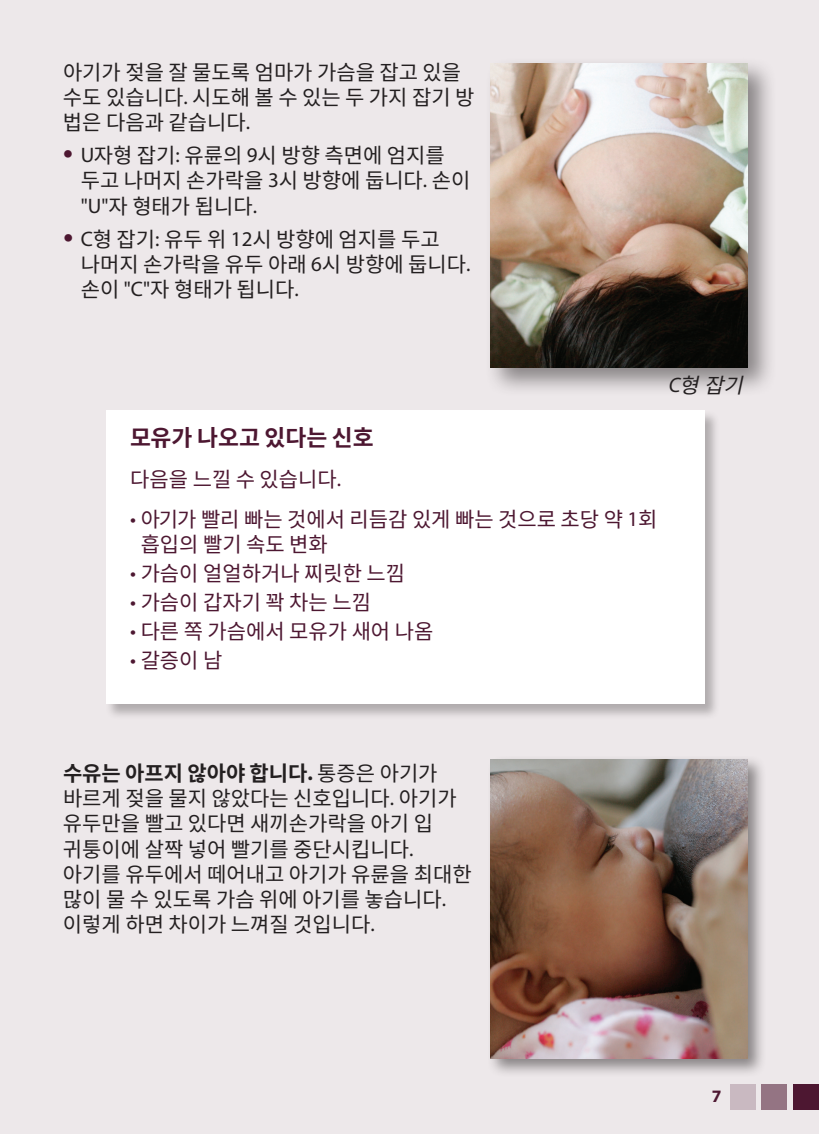
<style>
.page{position:relative;width:819px;height:1134px;background:#ede8ea}
.page>*{position:absolute;margin:0;border:0;box-sizing:border-box;transform-origin:0 0}
.t1{font:700 22.75px "Noto Sans CJ Kkr";color:#4d1731}
.t2{font:21px/25.2px "Noto Sans CJ Kkr";color:#231f20}
.t3{font:21px/25.2px "Noto Sans CJ Kkr";color:#4d1731}
.t4{font:italic 21px "Noto Sans CJ Kkr";color:#231f20}
.t5{font:700 17.5px "Myriad Pro";color:#4d1731}
.s1{font-family:"Myriad Pro"}
.s2{font-family:"News Gothic Std";color:#4d1731}
.s3{font-weight:700}
.s4{font-family:"Myriad Pro";font-weight:700}
</style>
<div class="page">
<div style="left:793px;top:1084px;width:26px;height:26px;background:#4d1731"></div>
<div style="left:761px;top:1084px;width:26px;height:26px;background:#947483"></div>
<div style="left:730px;top:1084px;width:26px;height:26px;background:#c9b9c1"></div>
<div style="left:486px;top:755px;width:281px;height:323px;background:#231f20;opacity:.5"></div>
<img style="left:491px;top:759px;width:257px;height:299px">
<div style="left:484px;top:56px;width:293px;height:341px;background:#231f20;opacity:.5"></div>
<img style="left:491px;top:63px;width:257px;height:304px">
<div style="left:106px;top:410px;width:615px;height:310px;background:#231f20;opacity:.3"></div>
<div style="left:106px;top:411px;width:599px;height:293px;background:#fff"></div>
<p class="t2" style="left:63px;top:60px;width:413px">아기가 젖을 잘 물도록 엄마가 가슴을 잡고 있을 수도 있습니다<span class="s1">.</span> 시도해 볼 수 있는 두 가지 잡기 방 법은 다음과 같습니다<span class="s1">.</span></p>
<p class="t2" style="left:81px;top:143px;width:391px;text-indent:-18px"><span class="s2">•</span> <span class="s1">U</span>자형 잡기<span class="s1">:</span> 유륜의 <span class="s1">9</span>시 방향 측면에 엄지를 두고 나머지 손가락을 <span class="s1">3</span>시 방향에 둡니다<span class="s1">.</span> 손이 <span class="s1">"U"</span>자 형태가 됩니다<span class="s1">.</span></p>
<p class="t2" style="left:81px;top:227px;width:389px;text-indent:-18px"><span class="s2">•</span> <span class="s1">C</span>형 잡기<span class="s1">:</span> 유두 위 <span class="s1">12</span>시 방향에 엄지를 두고 나머지 손가락을 유두 아래 <span class="s1">6</span>시 방향에 둡니다<span class="s1">. </span>손이 <span class="s1">"C"</span>자 형태가 됩니다<span class="s1">.</span></p>
<p class="t1" style="left:130px;top:425px;width:245px">모유가 나오고 있다는 신호</p>
<p class="t3" style="left:130px;top:467px;width:211px">다음을 느낄 수 있습니다<span class="s1">.</span></p>
<p class="t3" style="left:141px;top:507px;width:518px;text-indent:-10px"><span class="s1">•</span> 아기가 빨리 빠는 것에서 리듬감 있게 빠는 것으로 초당 약 <span class="s1">1</span>회 흡입의 빨기 속도 변화</p>
<p class="t3" style="left:130px;top:562px;width:276px"><span class="s1">•</span> 가슴이 얼얼하거나 찌릿한 느낌</p>
<p class="t3" style="left:130px;top:590px;width:242px"><span class="s1">•</span> 가슴이 갑자기 꽉 차는 느낌</p>
<p class="t3" style="left:130px;top:619px;width:305px"><span class="s1">•</span> 다른 쪽 가슴에서 모유가 새어 나옴</p>
<p class="t3" style="left:130px;top:648px;width:94px"><span class="s1">•</span> 갈증이 남</p>
<p class="t4" style="left:669px;top:373px;width:88px"><span class="s1">C</span>형잡기</p>
<p class="t2" style="left:63px;top:761px;width:410px"><span class="s3">수유는 아프지 않아야 합니다</span><span class="s4">.</span> 통증은 아기가 바르게 젖을 물지 않았다는 신호입니다<span class="s1">.</span> 아기가 유두만을 빨고 있다면 새끼손가락을 아기 입 귀퉁이에 살짝 넣어 빨기를 중단시킵니다<span class="s1">. </span>아기를 유두에서 떼어내고 아기가 유륜을 최대한 많이 물 수 있도록 가슴 위에 아기를 놓습니다<span class="s1">. </span>이렇게 하면 차이가 느껴질 것입니다<span class="s1">.</span></p>
<p class="t5" style="left:712px;top:1084px;width:11px">7</p>
</div>
